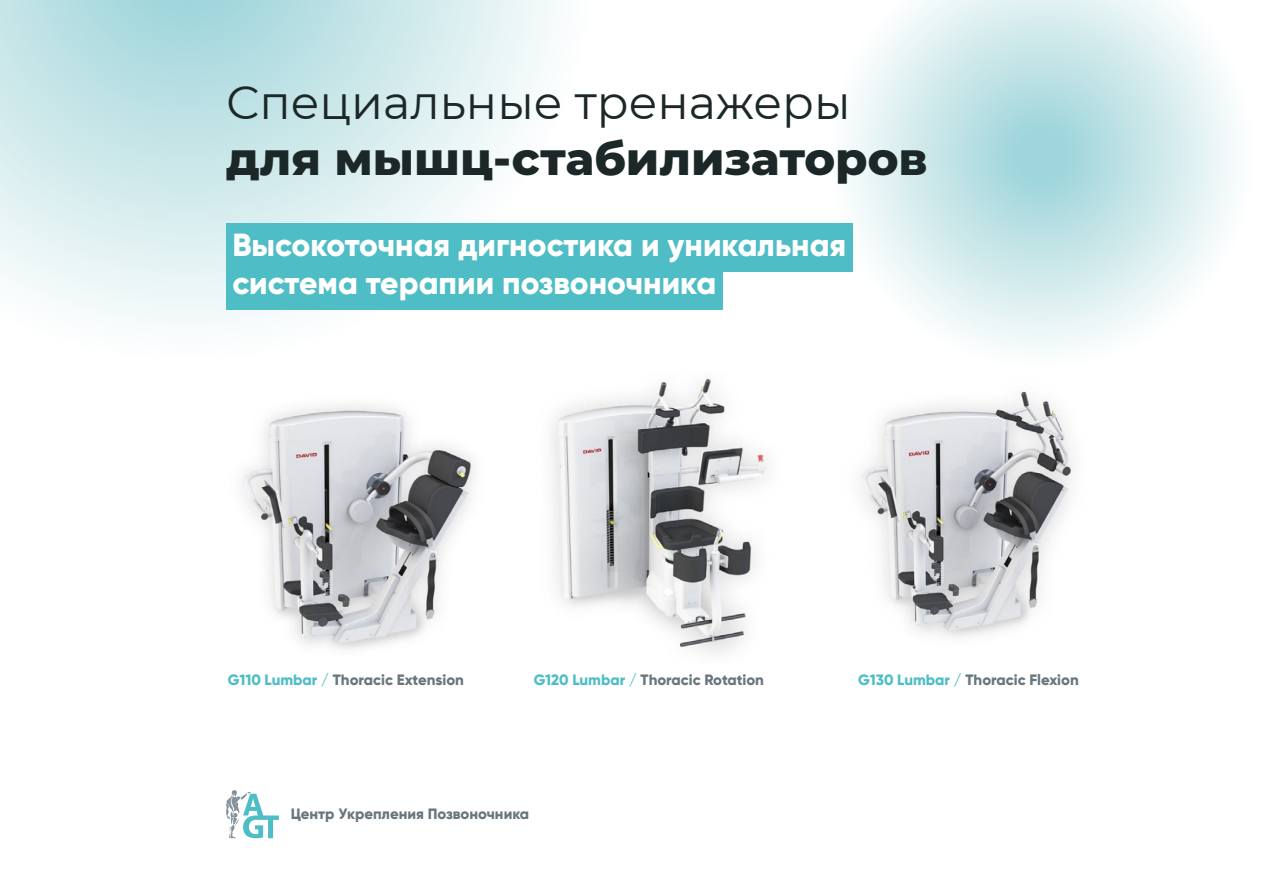
<style>
.page{position:relative;width:1263px;height:893px;background:#fff}
.page>*{position:absolute;margin:0;border:0;box-sizing:border-box;transform-origin:0 0}
.t1{font:800 46.5px "Montserrat";color:#1c2728}
.t2{font:46.5px "Montserrat";color:#1c2728}
.t3{font:800 31.95px/38.4px "Gilroy";color:#fff}
.t4{font:800 15px "Gilroy";color:#69767c}
.s1{color:#4ebdc5}
</style>
<div class="page">
<svg style="left:849px;top:0;width:385px;height:348px"></svg>
<svg style="left:0;top:0;width:554px;height:323px"></svg>
<div style="left:226px;top:223px;width:627px;height:49px;background:#4ebdc5"></div>
<div style="left:226px;top:261px;width:497px;height:49px;background:#4ebdc5"></div>
<img style="left:241px;top:378px;width:833px;height:277px">
<svg style="left:226px;top:790px;width:53px;height:48px"></svg>
<h1 class="t2" style="left:226px;top:71px;width:626px">Специальные тренажеры</h1>
<h1 class="t1" style="left:226px;top:124px;width:703px">для мышц-стабилизаторов</h1>
<h2 class="t3" style="left:232px;top:225px;width:615px">Высокоточная дигностика и уникальная система терапии позвоночника</h2>
<p class="t4" style="left:228px;top:671px;width:238px"><span class="s1">G110 Lumbar /</span> Thoracic Extension</p>
<p class="t4" style="left:534px;top:671px;width:232px"><span class="s1">G120 Lumbar /</span> Thoracic Rotation</p>
<p class="t4" style="left:858px;top:671px;width:222px"><span class="s1">G130 Lumbar /</span> Thoracic Flexion</p>
<p class="t4" style="left:291px;top:804px;width:240px">Центр Укрепления Позвоночника</p>
</div>
